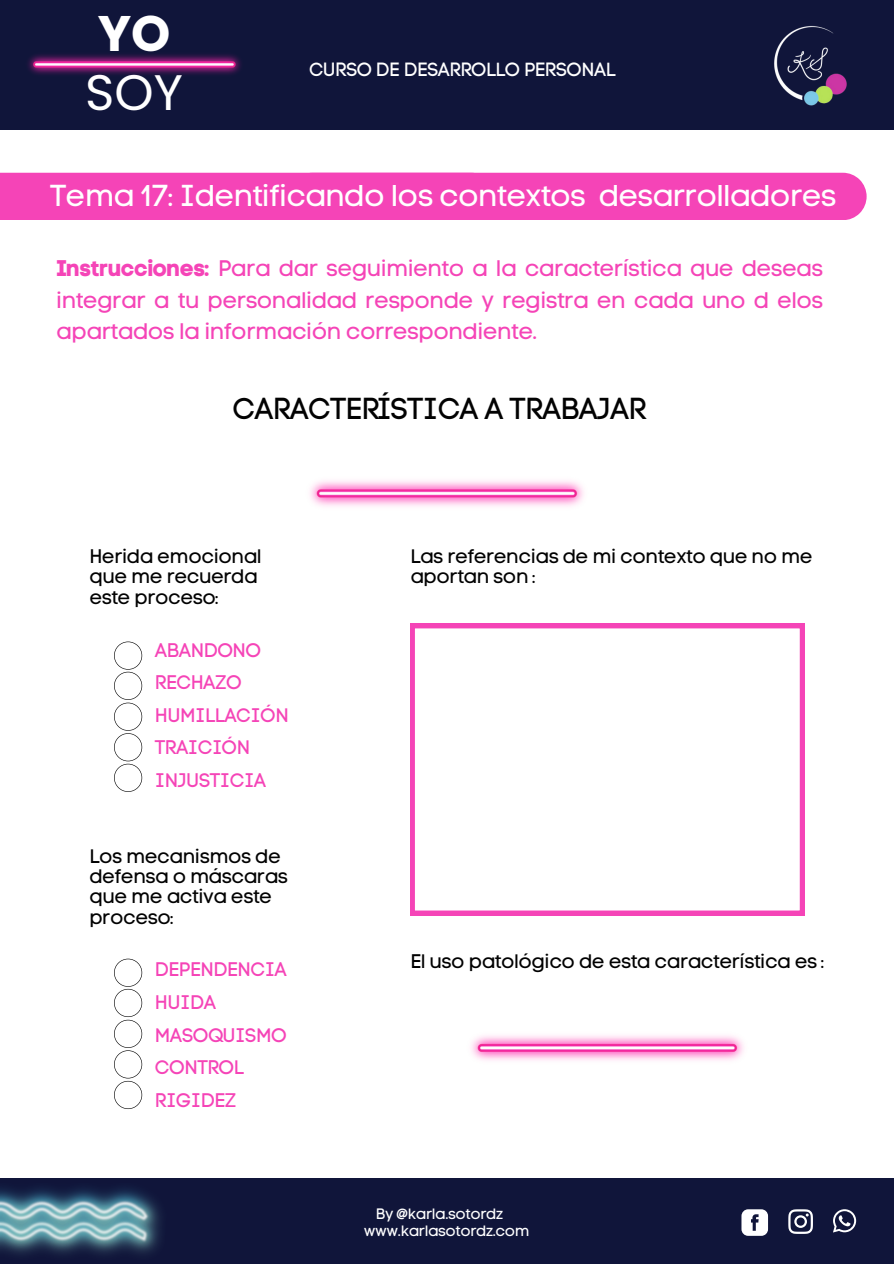
<style>
.page{position:relative;width:894px;height:1264px;background:#fff}
.page>*{position:absolute;margin:0;border:0;box-sizing:border-box;transform-origin:0 0}
.t1{font:49.95px/59.2px "Poppins";color:#fff}
.t2{font:30px "Code Pro Normal LC";letter-spacing:-.025em;color:#fff}
.t3{font:30px "Code Pro Normal LC";letter-spacing:-.025em;color:#020202}
.t4{font:22.5px/31.5px "Code Pro Normal LC";letter-spacing:-.025em;color:#f544b7;text-align:justify}
.t5{font:19.5px/20.2px "Code Pro Normal LC";letter-spacing:-.025em;color:#020202}
.t6{font:19.5px/32.7px "Code Pro Normal LC";letter-spacing:-.025em;color:#f544b7}
.t7{font:19.5px "Code Pro Normal LC";letter-spacing:-.025em;color:#000}
.t8{font:19.05px "Code Pro Normal LC";letter-spacing:-.025em;color:#fff}
.t9{font:15px "Code Pro Normal LC";letter-spacing:-.025em;color:#fff}
.s1{font-weight:700}
.s2{font-family:"Code Pro Bold LC"}
</style>
<div class="page">
<div style="left:0;top:1178px;width:893px;height:85px;background:#10153a"></div>
<svg style="left:741px;top:1209px;width:26px;height:26px"></svg>
<svg style="left:788px;top:1209px;width:24px;height:24px"></svg>
<svg style="left:833px;top:1209px;width:22px;height:23px"></svg>
<div style="left:0;top:0;width:893px;height:130px;background:#10153a"></div>
<img style="left:28px;top:54px;width:213px;height:21px">
<img style="left:774px;top:26px;width:73px;height:80px">
<img style="left:0;top:1188px;width:161px;height:67px">
<div style="left:0;top:173px;width:866px;height:47px;background:#f544b7"></div>
<img style="left:310px;top:480px;width:274px;height:27px">
<svg style="left:114px;top:641px;width:28px;height:151px"></svg>
<svg style="left:114px;top:958px;width:28px;height:151px"></svg>
<svg style="left:410px;top:624px;width:394px;height:291px"></svg>
<img style="left:471px;top:1035px;width:273px;height:26px">
<h5 class="t1" style="left:85px;top:4px;width:99px"><span class="s1">YO<br></span>SOY</h5>
<h6 class="t8" style="left:309px;top:58px;width:308px">CURSO DE DESARROLLO PERSONAL</h6>
<h3 class="t2" style="left:50px;top:177px;width:787px">Tema 17: Identificando los contextos desarrolladores</h3>
<h5 class="t4" style="left:56px;top:253px;width:768px"><span class="s2">Instrucciones:</span> Para dar seguimiento a la característica que deseas integrar a tu personalidad responde y registra en cada uno d elos apartados la información correspondiente.</h5>
<p class="t3" style="left:232px;top:390px;width:415px">CARACTERÍSTICA A TRABAJAR</p>
<p class="t5" style="left:89px;top:546px;width:174px">Herida emocional que me recuerda este proceso:</p>
<p class="t6" style="left:155px;top:633px;width:135px">ABANDONO<br>RECHAZO<br>HUMILLACIÓN<br>TRAICIÓN<br>INJUSTICIA</p>
<p class="t5" style="left:89px;top:845px;width:200px">Los mecanismos de defensa o máscaras que me activa este proceso:</p>
<p class="t6" style="left:155px;top:953px;width:133px">DEPENDENCIA<br>HUIDA<br>MASOQUISMO<br>CONTROL<br>RIGIDEZ</p>
<h6 class="t5" style="left:410px;top:546px;width:404px">Las referencias de mi contexto que no me aportan son :</h6>
<h5 class="t7" style="left:410px;top:949px;width:415px">El uso patológico de esta característica es :</h5>
<h2 class="t9" style="left:376px;top:1204px;width:129px">By @karla.sotordz</h2>
<p class="t9" style="left:364px;top:1222px;width:167px">www.karlasotordz.com</p>
</div>
